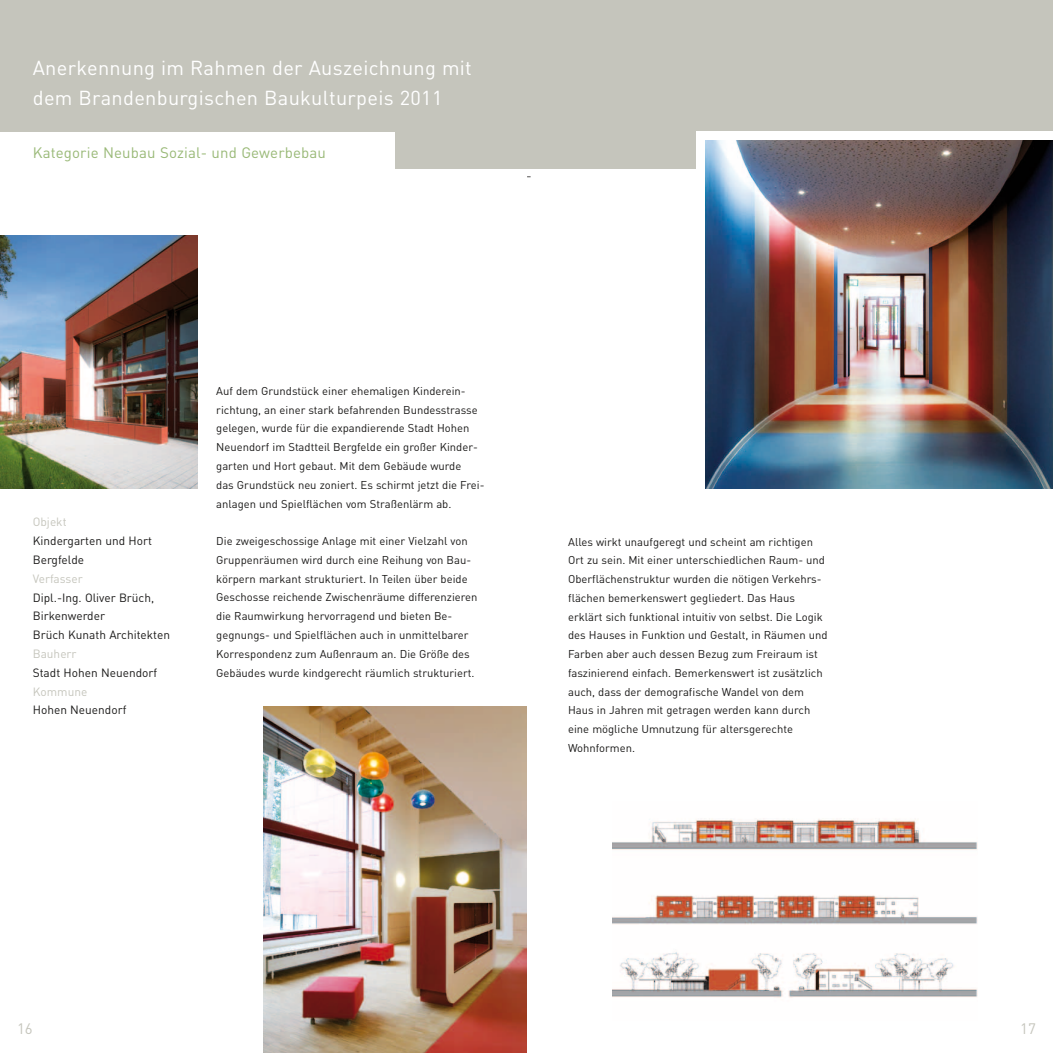
<style>
.page{position:relative;width:1053px;height:1053px;background:#fff}
.page>*{position:absolute;margin:0;border:0;box-sizing:border-box;transform-origin:0 0}
.t1{font:20px/30px "DIN";letter-spacing:.015em;color:#fff}
.t2{font:15px "DIN";letter-spacing:.01em;color:#99b977}
.t3{font:15px "DIN";color:#c5c5bc}
.t4{font:15px "Times";color:#1a1918}
.t5{font:11.88px/18.8px "DIN";color:#1a1918}
.t6{font:11.88px "DIN";color:#c5c5bc}
.t7{font:11.25px/18.8px "DIN";color:#1a1918}
</style>
<div class="page">
<div style="left:0;top:0;width:526px;height:1052px;background:#c5c5bc"></div>
<div style="left:526px;top:0;width:526px;height:1052px;background:#c5c5bc"></div>
<div style="left:526px;top:169px;width:526px;height:883px;background:#fff"></div>
<div style="left:0;top:169px;width:526px;height:883px;background:#fff"></div>
<div style="left:0;top:132px;width:395px;height:75px;background:#fff"></div>
<img style="left:263px;top:706px;width:263px;height:346px">
<img style="left:0;top:235px;width:198px;height:253px">
<img style="left:612px;top:818px;width:365px;height:180px">
<div style="left:696px;top:132px;width:356px;height:148px;background:#fff"></div>
<img style="left:705px;top:141px;width:347px;height:347px">
<h1 class="t1" style="left:33px;top:52px;width:440px">Anerkennung im Rahmen der Auszeichnung mit dem Brandenburgischen Baukulturpeis 2011</h1>
<h2 class="t2" style="left:33px;top:143px;width:295px">Kategorie Neubau Sozial- und Gewerbebau</h2>
<h2 class="t4" style="left:526px;top:161px;width:6px">-</h2>
<p class="t6" style="left:33px;top:514px;width:35px">Objekt</p>
<p class="t5" style="left:33px;top:531px;width:121px">Kindergarten und Hort<br>Bergfelde</p>
<p class="t6" style="left:33px;top:571px;width:51px">Verfasser</p>
<p class="t5" style="left:33px;top:587px;width:139px">Dipl.-Ing. Oliver Brüch,<br>Birkenwerder<br>Brüch Kunath Architekten</p>
<p class="t6" style="left:33px;top:646px;width:45px">Bauherr</p>
<p class="t5" style="left:33px;top:662px;width:126px">Stadt Hohen Neuendorf</p>
<p class="t6" style="left:33px;top:683px;width:56px">Kommune</p>
<p class="t5" style="left:33px;top:700px;width:95px">Hohen Neuendorf</p>
<p class="t7" style="left:216px;top:381px;width:270px">Auf dem Grundstück einer ehemaligen Kinderein&shy;richtung, an einer stark befahrenden Bundesstrasse gelegen, wurde für die expandierende Stadt Hohen Neuendorf im Stadtteil Bergfelde ein großer Kinder&shy;garten und Hort gebaut. Mit dem Gebäude wurde<br>das Grundstück neu zoniert. Es schirmt jetzt die Frei&shy;anlagen und Spielflächen vom Straßenlärm ab.</p>
<p class="t7" style="left:216px;top:531px;width:263px">Die zweigeschossige Anlage mit einer Vielzahl von Gruppenräumen wird durch eine Reihung von Bau&shy;körpern markant strukturiert. In Teilen über beide Geschosse reichende Zwischenräume differenzieren die Raumwirkung hervorragend und bieten Be&shy;gegnungs- und Spielflächen auch in unmittelbarer Korrespondenz zum Außenraum an. Die Größe des Gebäudes wurde kindgerecht räumlich strukturiert.</p>
<p class="t7" style="left:568px;top:532px;width:261px">Alles wirkt unaufgeregt und scheint am richtigen Ort zu sein. Mit einer unterschiedlichen Raum- und Oberflächenstruktur wurden die nötigen Verkehrs&shy;flächen bemerkenswert gegliedert. Das Haus erklärt sich funktional intuitiv von selbst. Die Logik des Hauses in Funktion und Gestalt, in Räumen und Farben aber auch dessen Bezug zum Freiraum ist faszinierend einfach. Bemerkenswert ist zusätzlich auch, dass der demografische Wandel von dem Haus in Jahren mit getragen werden kann durch eine mögliche Umnutzung für altersgerechte Wohnformen.</p>
<h2 class="t3" style="left:17px;top:1018px;width:17px">16</h2>
<h2 class="t3" style="left:1020px;top:1018px;width:17px">17</h2>
</div>
